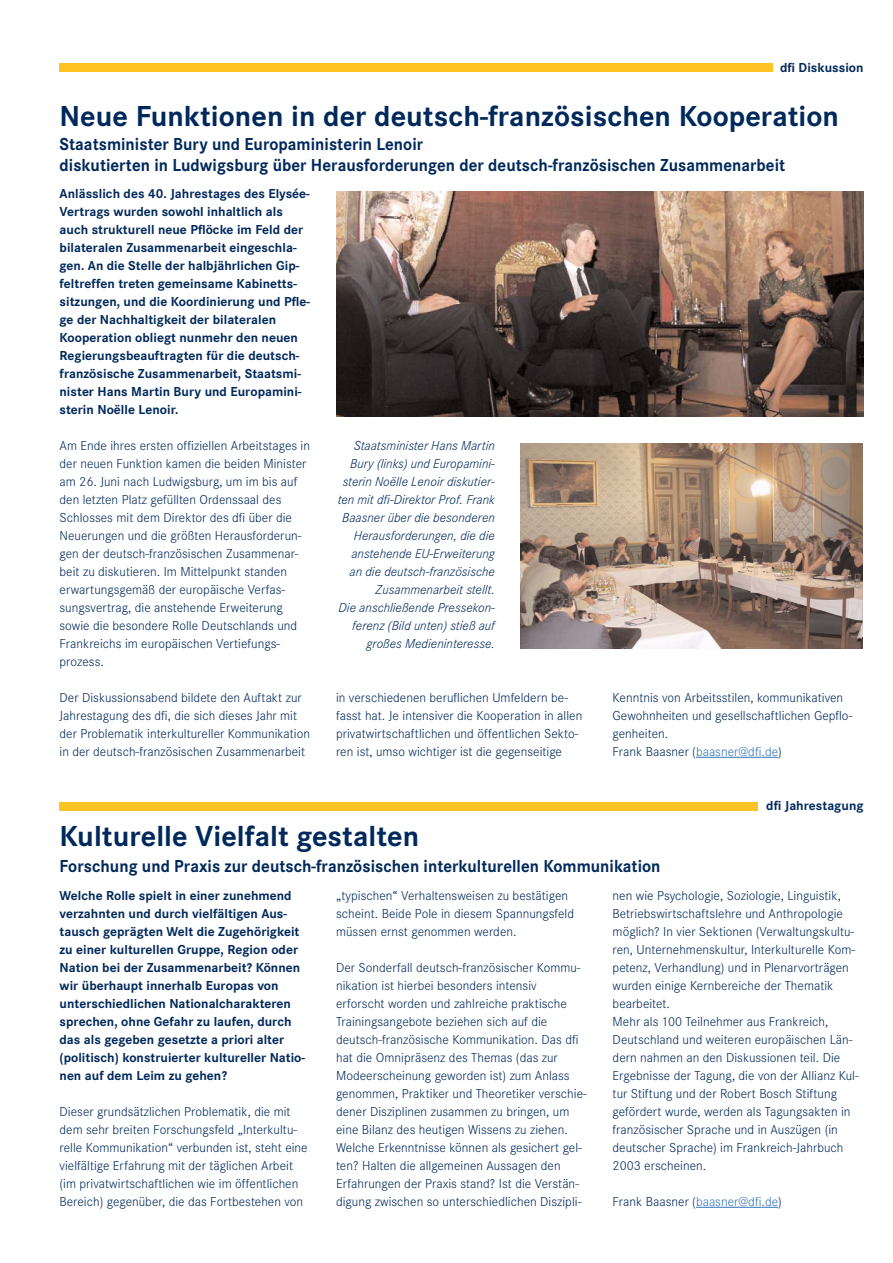
<style>
.page{position:relative;width:893px;height:1263px;background:#fff}
.page>*{position:absolute;margin:0;border:0;box-sizing:border-box;transform-origin:0 0}
.t1{font:700 30px "Corporate S";color:#00295b}
.t2{font:700 18px/21px "Corporate S";color:#00295b;scale:.94 1}
.t3{font:300 13.5px/18px "Corporate S";letter-spacing:.005em;color:#00295b}
.t4{font:700 13.5px/18px "Corporate S";color:#00295b}
.t5{font:italic 300 13.5px/18px "Corporate S";color:#00295b;text-align:right}
.s1{color:#3175bb}
</style>
<div class="page">
<div style="left:60px;top:63px;width:713px;height:9px;background:#ffc424"></div>
<img style="left:336px;top:191px;width:527px;height:226px">
<hr style="left:696px;top:757px;width:65px;height:1px;background:#3175bb">
<svg style="left:761px;top:757px;width:17px;height:1px"></svg>
<img style="left:520px;top:444px;width:342px;height:204px">
<hr style="left:696px;top:1207px;width:65px;height:1px;background:#3175bb">
<svg style="left:761px;top:1207px;width:17px;height:1px"></svg>
<div style="left:60px;top:802px;width:698px;height:9px;background:#ffc424"></div>
<p class="t4" style="left:780px;top:60px;width:85px">dfi Diskussion</p>
<h1 class="t1" style="left:60px;top:105px;width:781px">Neue Funktionen in der deutsch-französischen Kooperation</h1>
<h2 class="t2" style="left:60px;top:135px;width:773px">Staatsminister Bury und Europaministerin Lenoir<br>diskutierten in Ludwigsburg über Herausforderungen der deutsch-französischen Zusammenarbeit</h2>
<p class="t4" style="left:60px;top:186px;width:252px">Anlässlich des 40. Jahrestages des Elysée-Vertrags wurden sowohl inhaltlich als auch strukturell neue Pflöcke im Feld der bilateralen Zusammenarbeit eingeschla&shy;gen. An die Stelle der halbjährlichen Gip&shy;feltreffen treten gemeinsame Kabinetts&shy;sitzungen, und die Koordinierung und Pfle&shy;ge der Nachhaltigkeit der bilateralen Kooperation obliegt nunmehr den neuen Regierungsbeauftragten für die deutsch&shy;französische Zusammenarbeit, Staatsmi&shy;nister Hans Martin Bury und Europamini&shy;sterin Noëlle Lenoir.</p>
<p class="t3" style="left:60px;top:438px;width:252px">Am Ende ihres ersten offiziellen Arbeitstages in der neuen Funktion kamen die beiden Minister am 26. Juni nach Ludwigsburg, um im bis auf den letzten Platz gefüllten Ordenssaal des Schlosses mit dem Direktor des dfi über die Neuerungen und die größten Herausforderun&shy;gen der deutsch-französischen Zusammenar&shy;beit zu diskutieren. Im Mittelpunkt standen erwartungsgemäß der europäische Verfas&shy;sungsvertrag, die anstehende Erweiterung sowie die besondere Rolle Deutschlands und Frankreichs im europäischen Vertiefungs&shy;prozess.</p>
<p class="t3" style="left:60px;top:690px;width:252px">Der Diskussionsabend bildete den Auftakt zur Jahrestagung des dfi, die sich dieses Jahr mit der Problematik interkultureller Kommunikation in der deutsch-französischen Zusammenarbeit</p>
<p class="t5" style="left:337px;top:438px;width:159px">Staatsminister Hans Martin<br>Bury (links) und Europamini&shy;sterin Noëlle Lenoir diskutier&shy;ten mit dfi-Direktor Prof. Frank<br>Baasner über die besonderen<br>Herausforderungen, die die anstehende EU-Erweiterung an die deutsch-französische<br>Zusammenarbeit stellt.<br>Die anschließende Pressekon&shy;ferenz (Bild unten) stieß auf großes Medieninteresse.</p>
<p class="t3" style="left:336px;top:690px;width:248px">in verschiedenen beruflichen Umfeldern be&shy;fasst hat. Je intensiver die Kooperation in allen privatwirtschaftlichen und öffentlichen Sekto&shy;ren ist, umso wichtiger ist die gegenseitige</p>
<p class="t3" style="left:612px;top:690px;width:241px">Kenntnis von Arbeitsstilen, kommunikativen Gewohnheiten und gesellschaftlichen Gepflo&shy;genheiten.<br>Frank Baasner (<span class="s1">baasner@dfi.de</span>)</p>
<p class="t4" style="left:766px;top:798px;width:99px">dfi Jahrestagung</p>
<h1 class="t1" style="left:60px;top:825px;width:361px">Kulturelle Vielfalt gestalten</h1>
<h2 class="t2" style="left:60px;top:857px;width:641px">Forschung und Praxis zur deutsch-französischen interkulturellen Kommunikation</h2>
<p class="t4" style="left:60px;top:888px;width:247px">Welche Rolle spielt in einer zunehmend verzahnten und durch vielfältigen Aus&shy;tausch geprägten Welt die Zugehörigkeit zu einer kulturellen Gruppe, Region oder Nation bei der Zusammenarbeit? Können wir überhaupt innerhalb Europas von unterschiedlichen Nationalcharakteren sprechen, ohne Gefahr zu laufen, durch das als gegeben gesetzte a priori alter (politisch) konstruierter kultureller Natio&shy;nen auf dem Leim zu gehen?</p>
<p class="t3" style="left:60px;top:1104px;width:250px">Dieser grundsätzlichen Problematik, die mit dem sehr breiten Forschungsfeld „Interkultu&shy;relle Kommunikation“ verbunden ist, steht eine vielfältige Erfahrung mit der täglichen Arbeit (im privatwirtschaftlichen wie im öffentlichen Bereich) gegenüber, die das Fortbestehen von</p>
<p class="t3" style="left:336px;top:888px;width:239px">„typischen“ Verhaltensweisen zu bestätigen scheint. Beide Pole in diesem Spannungsfeld müssen ernst genommen werden.</p>
<p class="t3" style="left:336px;top:960px;width:252px">Der Sonderfall deutsch-französischer Kommu&shy;nikation ist hierbei besonders intensiv erforscht worden und zahlreiche praktische Trainingsangebote beziehen sich auf die deutsch-französische Kommunikation. Das dfi hat die Omnipräsenz des Themas (das zur Modeerscheinung geworden ist) zum Anlass genommen, Praktiker und Theoretiker verschie&shy;dener Disziplinen zusammen zu bringen, um eine Bilanz des heutigen Wissens zu ziehen.<br>Welche Erkenntnisse können als gesichert gel&shy;ten? Halten die allgemeinen Aussagen den Erfahrungen der Praxis stand? Ist die Verstän&shy;digung zwischen so unterschiedlichen Diszipli-</p>
<p class="t3" style="left:612px;top:888px;width:247px">nen wie Psychologie, Soziologie, Linguistik, Betriebswirtschaftslehre und Anthropologie möglich? In vier Sektionen (Verwaltungskultu&shy;ren, Unternehmenskultur, Interkulturelle Kom&shy;petenz, Verhandlung) und in Plenarvorträgen wurden einige Kernbereiche der Thematik bearbeitet.<br>Mehr als 100 Teilnehmer aus Frankreich, Deutschland und weiteren europäischen Län&shy;dern nahmen an den Diskussionen teil. Die Ergebnisse der Tagung, die von der Allianz Kul&shy;tur Stiftung und der Robert Bosch Stiftung gefördert wurde, werden als Tagungsakten in französischer Sprache und in Auszügen (in deutscher Sprache) im Frankreich-Jahrbuch 2003 erscheinen.</p>
<p class="t3" style="left:612px;top:1194px;width:171px">Frank Baasner (<span class="s1">baasner@dfi.de</span>)</p>
</div>
